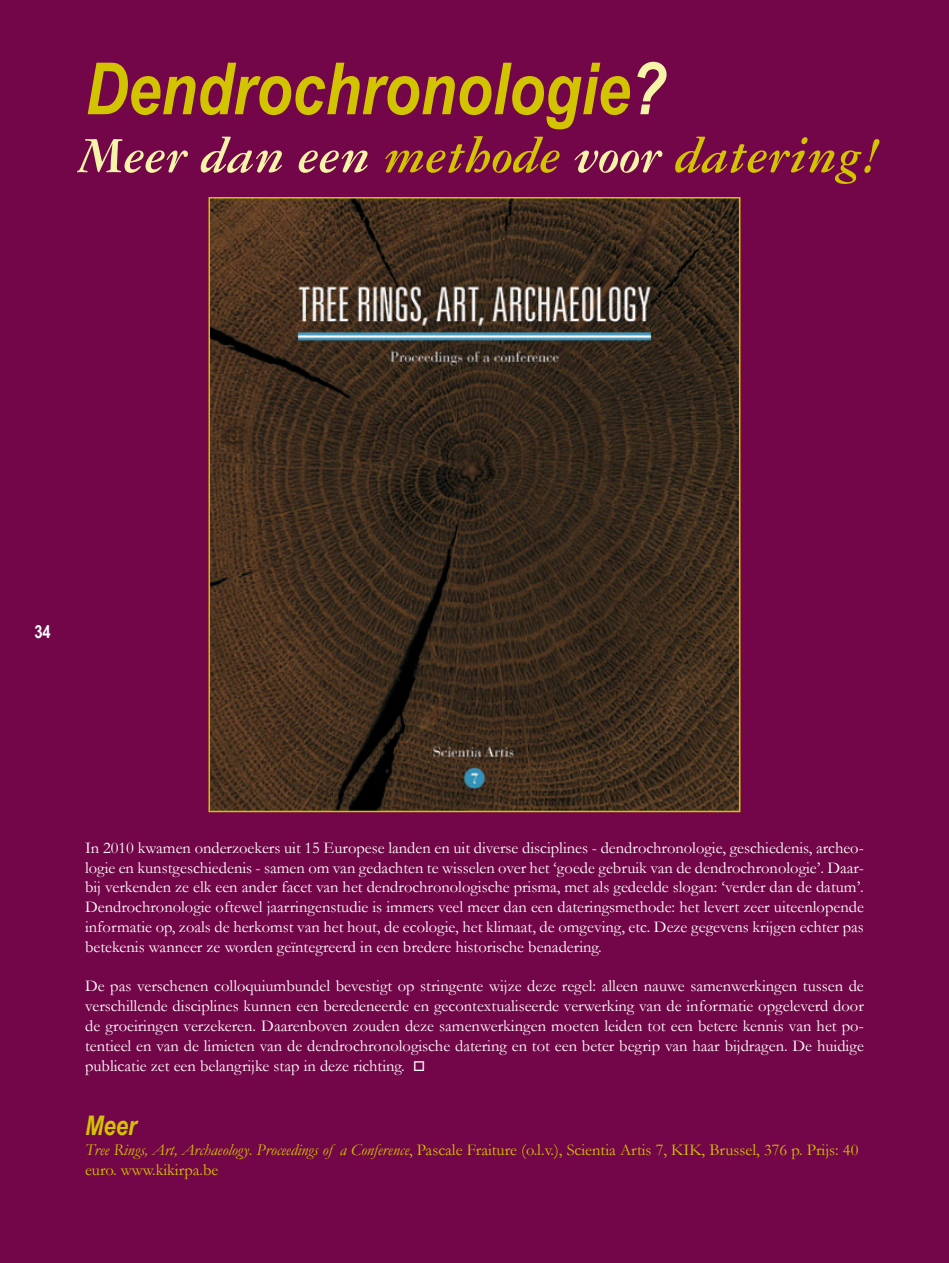
<style>
.page{position:relative;width:949px;height:1263px;background:#fff}
.page>*{position:absolute;margin:0;border:0;box-sizing:border-box;transform-origin:0 0}
.t1{font:italic 700 72px "Arial Narrow";color:#d2c401}
.t2{font:54px "Garamond Three Bold Italic Os F";color:#d2c401}
.t3{font:italic 700 27px "Arial Narrow";color:#d2c401}
.t4{font:700 18px "Arial Narrow";color:#fff}
.t5{font:16.5px/19.8px "Garamond";color:#fff;text-align:justify}
.t6{font:16.5px/19.8px "Garamond";color:#d2c401}
.s1{color:#f6f4a8}
.s2{font-style:italic}
</style>
<div class="page">
<div style="left:0;top:0;width:948px;height:1263px;background:#730648"></div>
<img style="left:211px;top:200px;width:526px;height:609px">
<div style="left:208px;top:197px;width:532px;height:615px;border:2px solid #d2c401"></div>
<h1 class="t1" style="left:85px;top:47px;width:582px">Dendrochronologie<span class="s1">?</span></h1>
<h2 class="t2" style="left:79px;top:126px;width:804px"><span class="s1">Meer dan een</span> methode <span class="s1">voor</span> datering!</h2>
<p class="t4" style="left:34px;top:621px;width:18px">34</p>
<p class="t5" style="left:85px;top:837px;width:780px">In 2010 kwamen onderzoekers uit 15 Europese landen en uit diverse disciplines - dendrochronologie, geschiedenis, archeo&shy;logie en kunstgeschiedenis - samen om van gedachten te wisselen over het ‘goede gebruik van de dendrochronologie’. Daar&shy;bij verkenden ze elk een ander facet van het dendrochronologische prisma, met als gedeelde slogan: ‘verder dan de datum’.<br>Dendrochronologie oftewel jaarringenstudie is immers veel meer dan een dateringsmethode: het levert zeer uiteenlopende informatie op, zoals de herkomst van het hout, de ecologie, het klimaat, de omgeving, etc. Deze gegevens krijgen echter pas betekenis wanneer ze worden geïntegreerd in een bredere historische benadering.</p>
<p class="t5" style="left:85px;top:976px;width:780px">De pas verschenen colloquiumbundel bevestigt op stringente wijze deze regel: alleen nauwe samenwerkingen tussen de verschillende disciplines kunnen een beredeneerde en gecontextualiseerde verwerking van de informatie opgeleverd door de groeiringen verzekeren. Daarenboven zouden deze samenwerkingen moeten leiden tot een betere kennis van het po&shy;tentieel en van de limieten van de dendrochronologische datering en tot een beter begrip van haar bijdragen. De huidige publicatie zet een belangrijke stap in deze richting.</p>
<h3 class="t3" style="left:85px;top:1110px;width:53px">Meer</h3>
<p class="t6" style="left:85px;top:1140px;width:774px"><span class="s2">Tree Rings, Art, Archaeology</span>. <span class="s2">Proceedings of a Conference</span>, Pascale Fraiture (o.l.v.), Scientia Artis 7, KIK, Brussel, 376 p. Prijs: 40 euro. www.kikirpa.be</p>
</div>
